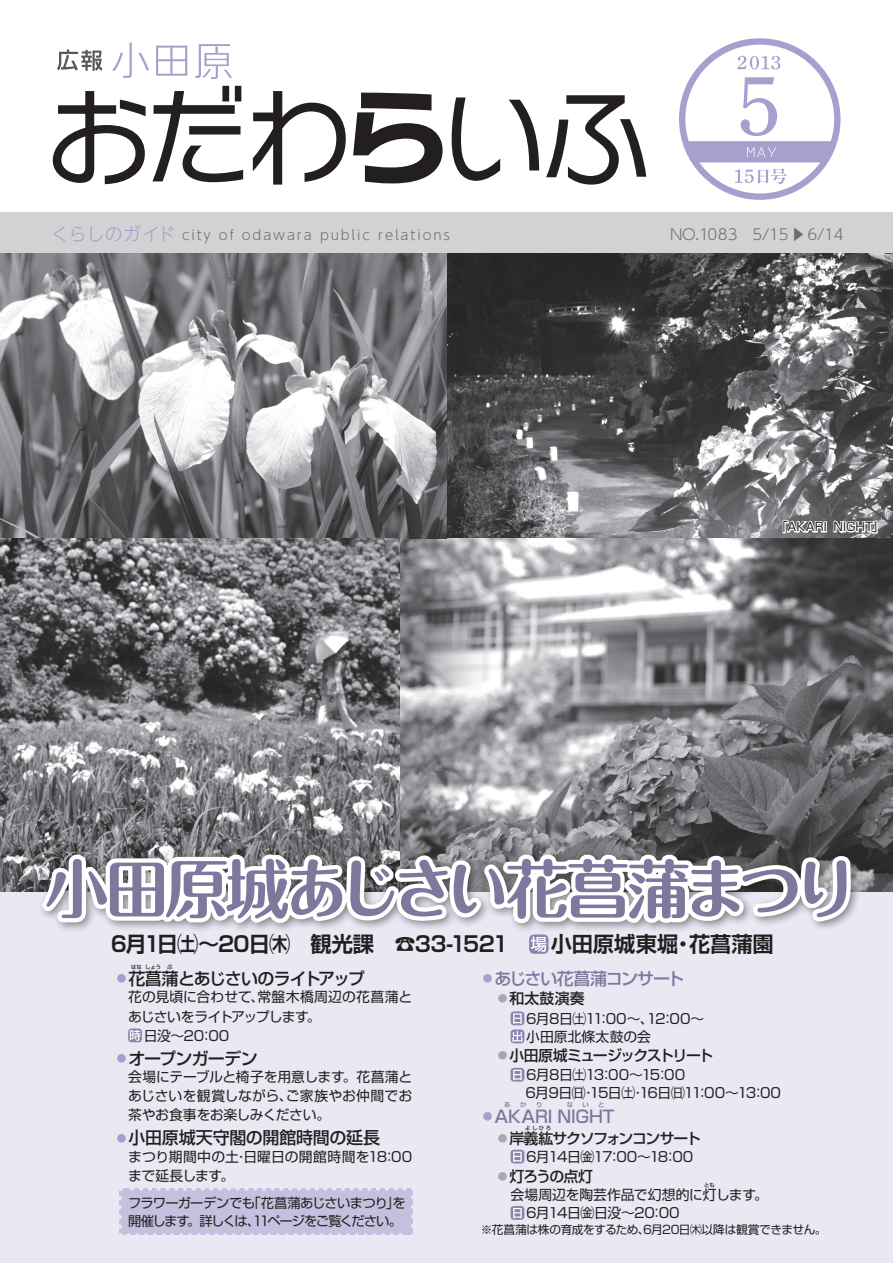
<style>
.page{position:relative;width:893px;height:1263px;background:#fff}
.page>*{position:absolute;margin:0;border:0;box-sizing:border-box;transform-origin:0 0}
.t1{font:105.3px "Typelabo N Std";color:#231f20}
.t2{font:700 21.3px "Shin Go Pro De";letter-spacing:-.015em;color:#231f20}
.t3{font:500 16.95px "Shin Go Pro";letter-spacing:-.03em;color:#231f20}
.t4{font:500 16.95px "Shin Go Pro";letter-spacing:-.07em;color:#231f20}
.t5{font:500 16.95px "Shin Go Pro";letter-spacing:-.075em;color:#7c799d}
.t6{font:500 16.95px "Shin Go Pro";letter-spacing:-.035em;color:#7c799d}
.t7{font:500 14.85px "Shin Go Pro";letter-spacing:-.085em;color:#231f20}
.t8{font:300 14.85px "UD Shin Go NT Pro";letter-spacing:-.02em;color:#6c6d70}
.t9{font:13.8px/19.2px "Shin Go Pro";letter-spacing:-.01em;color:#231f20}
.t10{font:13.8px/18.1px "Shin Go Pro";letter-spacing:-.05em;color:#231f20}
.t11{font:13.8px "Shin Go Pro";letter-spacing:.015em;color:#231f20}
.t12{font:13.8px "Shin Go Pro";letter-spacing:-.08em;color:#231f20}
.t13{font:13.8px "Shin Go Pro";letter-spacing:-.06em;color:#231f20}
.t14{font:13.8px "Shin Go Pro";letter-spacing:-.03em;color:#231f20}
.t15{font:13.35px/17.2px "Shin Go Pro";letter-spacing:-.075em;color:#231f20}
.t16{font:300 13.35px "UD Shin Go NT Pro";letter-spacing:.14em;color:#6c6d70}
.t17{font:11.7px "Shin Go Pro";letter-spacing:-.025em;color:#231f20}
.t18{font:11.7px "Shin Go Pro";color:#231f20}
.t19{font:9.6px "Shin Go Pro";color:#a5a0ce}
.t20{font:500 6.45px "Shin Go Pro";color:#7c799d}
.t21{font:500 5.25px "Shin Go Pro";color:#231f20}
.s1{font-weight:700}
.s2{font-size:18px;color:#a5a0ce}
.s3{font-size:13.8px}
.s4{font-weight:500;font-size:16.95px;color:#231f20}
.s5{font-weight:400;font-size:9.6px;color:#a8a9ad}
.s6{font-weight:500;font-size:16.95px;color:#7c799d}
</style>
<div class="page">
<div style="left:0;top:248px;width:893px;height:1015px;background:#e9e8f3"></div>
<svg style="left:57px;top:50px;width:45px;height:21px"></svg>
<svg style="left:156px;top:46px;width:31px;height:30px"></svg>
<svg style="left:112px;top:43px;width:37px;height:35px"></svg>
<svg style="left:195px;top:44px;width:37px;height:35px"></svg>
<div style="left:0;top:213px;width:893px;height:41px;background:#d1d2d4"></div>
<div style="left:529px;top:934px;width:19px;height:20px;background:#8986ad;border-radius:5px"></div>
<svg style="left:531px;top:940px;width:16px;height:12px"></svg>
<div style="left:679px;top:38px;width:161px;height:162px;background:#a5a0ce;border-radius:50%"></div>
<div style="left:685px;top:45px;width:149px;height:148px;background:#fff;border-radius:50%"></div>
<svg style="left:737px;top:56px;width:43px;height:14px"></svg>
<svg style="left:735px;top:168px;width:52px;height:16px"></svg>
<svg style="left:685px;top:77px;width:150px;height:85px"></svg>
<img style="left:0;top:254px;width:893px;height:285px">
<img style="left:857px;top:539px;width:36px;height:353px">
<img style="left:0;top:539px;width:35px;height:353px">
<div style="left:37px;top:849px;width:832px;height:91px;background:#231f20;opacity:.5"></div>
<svg style="left:35px;top:445px;width:822px;height:487px;background:#848588"></svg>
<svg style="left:46px;top:859px;width:800px;height:60px;background:#b4b3c2"></svg>
<svg style="left:781px;top:516px;width:98px;height:22px;background:#a3a3a5"></svg>
<div style="left:511px;top:1011px;width:13px;height:14px;background:#8986ad;border-radius:3px"></div>
<svg style="left:513px;top:1013px;width:9px;height:11px"></svg>
<svg style="left:511px;top:1029px;width:13px;height:14px"></svg>
<svg style="left:512px;top:1031px;width:10px;height:11px"></svg>
<svg style="left:511px;top:1068px;width:13px;height:13px"></svg>
<svg style="left:513px;top:1070px;width:9px;height:10px"></svg>
<div style="left:511px;top:1150px;width:13px;height:13px;background:#8986ad;border-radius:3px"></div>
<svg style="left:513px;top:1151px;width:9px;height:11px"></svg>
<div style="left:511px;top:1206px;width:13px;height:14px;background:#8986ad;border-radius:3px"></div>
<svg style="left:513px;top:1208px;width:9px;height:10px"></svg>
<div style="left:128px;top:1028px;width:14px;height:14px;background:#9592b5;border-radius:3px"></div>
<svg style="left:130px;top:1030px;width:11px;height:11px"></svg>
<div style="left:120px;top:1188px;width:293px;height:47px;background:#c4c1df"></div>
<svg style="left:119px;top:1198px;width:3px;height:37px"></svg>
<svg style="left:128px;top:1233px;width:285px;height:2px"></svg>
<svg style="left:411px;top:1188px;width:2px;height:38px"></svg>
<svg style="left:120px;top:1188px;width:285px;height:3px"></svg>
<h1 class="t1" style="left:47px;top:58px;width:603px">おだわ<span class="s1">ら</span>いふ</h1>
<p class="t16" style="left:51px;top:225px;width:401px"><span class="s2">くらしのガイド</span> city of odawara public relations</p>
<p class="t8" style="left:670px;top:222px;width:175px">NO.1083　5/15 ▶ 6/14</p>
<p class="t18" style="left:776px;top:517px;width:109px">「AKARI NIGHT」</p>
<h2 class="t2" style="left:111px;top:926px;width:664px">6月1日㈯～20日㈭　観光課　☎33-1521　 小田原城東堀・花菖蒲園</h2>
<p class="t21" style="left:145px;top:963px;width:17px">しょう</p>
<p class="t21" style="left:167px;top:963px;width:7px">ぶ</p>
<p class="t11" style="left:128px;top:986px;width:285px">花の見頃に合わせて、常盤木橋周辺の花菖蒲と</p>
<p class="t13" style="left:128px;top:1005px;width:194px">あじさいをライトアップします。</p>
<p class="t9" style="left:144px;top:1024px;width:87px">日没～20：00</p>
<p class="t3" style="left:117px;top:1044px;width:142px"><sup>●</sup> オープンガーデン</p>
<p class="t9" style="left:128px;top:1065px;width:286px;text-align:justify">会場にテーブルと椅子を用意します。花菖蒲とあじさいを観賞しながら、ご家族やお仲間でお茶やお食事をお楽しみください。</p>
<p class="t3" style="left:117px;top:1124px;width:265px"><sup>●</sup> 小田原城天守閣の開館時間の延長</p>
<p class="t9" style="left:128px;top:1145px;width:286px">まつり期間中の土･日曜日の開館時間を18：00まで延長します。</p>
<p class="t15" style="left:128px;top:1193px;width:279px">フラワーガーデンでも「花菖蒲あじさいまつり」を開催します。詳しくは、11ページをご覧ください<span class="s3">。</span></p>
<p class="t21" style="left:131px;top:963px;width:12px">はな</p>
<p class="t4" style="left:145px;top:964px;width:221px">菖蒲とあじさいのライトアップ</p>
<p class="t19" style="left:117px;top:971px;width:30px">●<span class="s4">花</span></p>
<p class="t5" style="left:483px;top:964px;width:203px"><sup>●</sup> あじさい花菖蒲コンサート</p>
<p class="t7" style="left:498px;top:986px;width:88px"><span class="s5">●</span> 和太鼓演奏</p>
<p class="t9" style="left:526px;top:1008px;width:180px;line-height:18px">6月8日㈯11：00～、12：00～小田原北條太鼓の会</p>
<p class="t7" style="left:498px;top:1043px;width:217px"><span class="s5">●</span> 小田原城ミュージックストリート</p>
<p class="t10" style="left:525px;top:1064px;width:257px">6月8日㈯13：00～15：00<br>6月9日㈰･15日㈯･16日㈰11：00～13：00</p>
<p class="t19" style="left:483px;top:1109px;width:27px">●<span class="s6">A</span></p>
<p class="t20" style="left:504px;top:1100px;width:8px">あ</p>
<p class="t20" style="left:520px;top:1100px;width:8px">か</p>
<p class="t20" style="left:536px;top:1100px;width:8px">り</p>
<p class="t6" style="left:508px;top:1103px;width:108px">KARI NIGHT</p>
<p class="t20" style="left:567px;top:1100px;width:8px">な</p>
<p class="t20" style="left:583px;top:1100px;width:8px">い</p>
<p class="t20" style="left:598px;top:1100px;width:8px">と</p>
<p class="t7" style="left:498px;top:1126px;width:205px"><span class="s5">●</span> 岸義紘サクソフォンコンサート</p>
<p class="t21" style="left:525px;top:1123px;width:27px">よしひろ</p>
<p class="t12" style="left:526px;top:1145px;width:169px">6月14日㈮17：00〜18：00</p>
<p class="t7" style="left:498px;top:1164px;width:97px"><span class="s5">●</span> 灯ろうの点灯</p>
<p class="t9" style="left:511px;top:1183px;width:259px">会場周辺を陶芸作品で幻想的に灯します。</p>
<p class="t21" style="left:704px;top:1181px;width:12px">とも</p>
<p class="t14" style="left:526px;top:1201px;width:155px">6月14日㈮日没〜20：00</p>
<p class="t17" style="left:481px;top:1220px;width:347px">※花菖蒲は株の育成をするため、6月20日㈭以降は観賞できません。</p>
</div>
